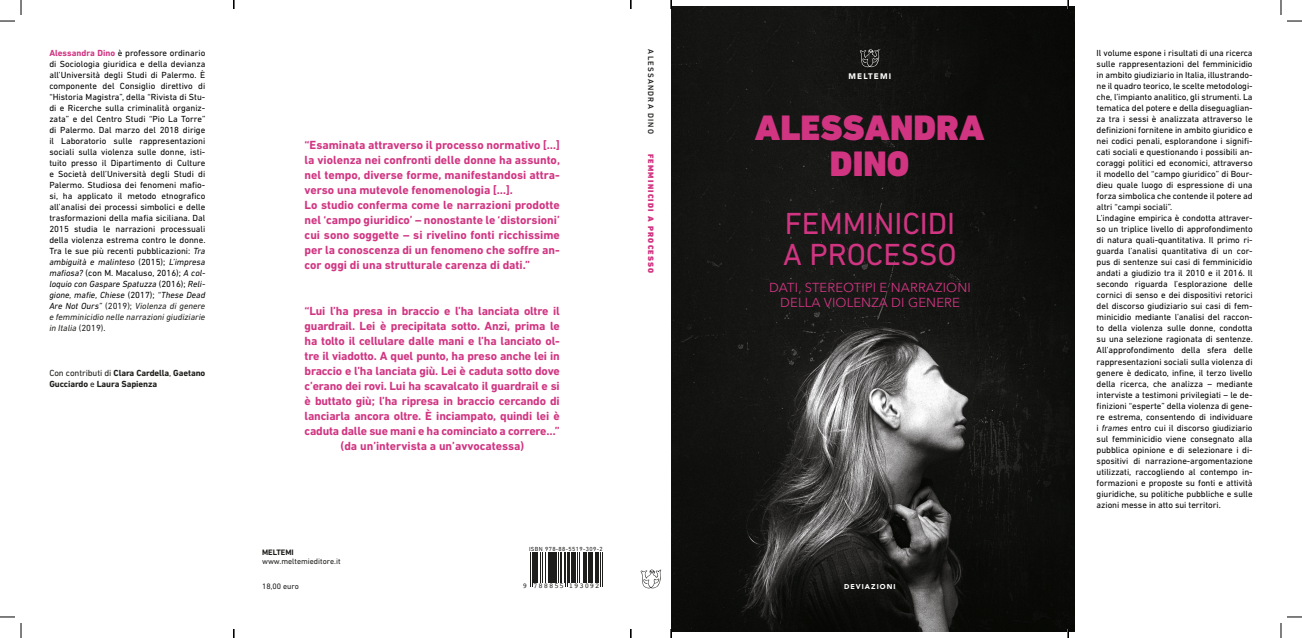
<style>
.page{position:relative;width:1302px;height:638px;background:#fff}
.page>*{position:absolute;margin:0;border:0;box-sizing:border-box;transform-origin:0 0}
.t1{font:900 36px "DIN Next LT Pro";color:#d13582}
.t2{font:31px "DIN Next LT Pro";color:#d13582}
.t3{font:13px "Avenir Next";letter-spacing:.01em;color:#d13582}
.t4{font:700 12px/15px "DIN Next LT Pro";color:#d13582;text-align:justify}
.t5{font:9px/11px "DIN Next LT Pro";letter-spacing:-.005em;color:#000;text-align:justify}
.t6{font:700 9px/11px "DIN Next LT Pro";letter-spacing:-.01em;color:#1d1d1b}
.t7{font:8px "DIN Next LT Pro";color:#1d1d1b}
.t8{font:900 8px "DIN Next LT Pro";letter-spacing:.15em;color:#d13582}
.t9{font:500 8px "DIN Next LT Pro";letter-spacing:.15em;color:#1d1d1b}
.t10{font:700 8px "DIN Next LT Pro";color:#1d1d1b}
.t11{font:900 8px "Avenir LT Std";letter-spacing:.15em;color:#fff}
.t12{font:7.3px "Courier";letter-spacing:.125em;color:#1d1d1b}
.t13{font:900 7px "Avenir LT Std";letter-spacing:.15em;color:#fff}
.t14{font:6px "DIN Next LT Pro";letter-spacing:.065em;color:#1d1d1b}
.s1{font-weight:700;color:#d13582}
.s2{font-style:italic}
.s3{color:#1d1d1b}
.s4{font-style:italic;color:#1d1d1b}
.s5{font-weight:400}
</style>
<div class="page">
<img style="left:671px;top:7px;width:403px;height:623px">
<svg style="left:640px;top:569px;width:21px;height:19px"></svg>
<hr style="left:530px;top:552px;width:1px;height:34px;background:#1d1d1b">
<hr style="left:532px;top:552px;width:1px;height:34px;background:#1d1d1b">
<hr style="left:533px;top:552px;width:2px;height:30px;background:#1d1d1b">
<hr style="left:536px;top:552px;width:2px;height:30px;background:#1d1d1b">
<hr style="left:540px;top:552px;width:1px;height:30px;background:#1d1d1b">
<hr style="left:542px;top:552px;width:1px;height:30px;background:#1d1d1b">
<hr style="left:545px;top:552px;width:1px;height:30px;background:#1d1d1b">
<hr style="left:548px;top:552px;width:1px;height:30px;background:#1d1d1b">
<hr style="left:549px;top:552px;width:2px;height:30px;background:#1d1d1b">
<hr style="left:551px;top:552px;width:3px;height:30px;background:#1d1d1b">
<hr style="left:554px;top:552px;width:3px;height:30px;background:#1d1d1b">
<hr style="left:558px;top:552px;width:1px;height:30px;background:#1d1d1b">
<hr style="left:560px;top:552px;width:1px;height:30px;background:#1d1d1b">
<hr style="left:564px;top:552px;width:1px;height:30px;background:#1d1d1b">
<hr style="left:565px;top:552px;width:1px;height:34px;background:#1d1d1b">
<hr style="left:567px;top:552px;width:1px;height:34px;background:#1d1d1b">
<hr style="left:568px;top:552px;width:2px;height:30px;background:#1d1d1b">
<hr style="left:571px;top:552px;width:2px;height:30px;background:#1d1d1b">
<hr style="left:573px;top:552px;width:3px;height:30px;background:#1d1d1b">
<hr style="left:576px;top:552px;width:1px;height:30px;background:#1d1d1b">
<hr style="left:579px;top:552px;width:1px;height:30px;background:#1d1d1b">
<hr style="left:582px;top:552px;width:1px;height:30px;background:#1d1d1b">
<hr style="left:584px;top:552px;width:2px;height:30px;background:#1d1d1b">
<hr style="left:588px;top:552px;width:1px;height:30px;background:#1d1d1b">
<hr style="left:589px;top:552px;width:3px;height:30px;background:#1d1d1b">
<hr style="left:592px;top:552px;width:1px;height:30px;background:#1d1d1b">
<hr style="left:595px;top:552px;width:1px;height:30px;background:#1d1d1b">
<hr style="left:597px;top:552px;width:1px;height:30px;background:#1d1d1b">
<hr style="left:600px;top:552px;width:1px;height:34px;background:#1d1d1b">
<hr style="left:601px;top:552px;width:1px;height:34px;background:#1d1d1b">
<svg style="left:859px;top:49px;width:20px;height:18px"></svg>
<svg style="left:0;top:0;width:22px;height:22px"></svg>
<svg style="left:0;top:616px;width:22px;height:21px"></svg>
<svg style="left:1280px;top:0;width:21px;height:22px"></svg>
<svg style="left:1280px;top:616px;width:21px;height:21px"></svg>
<svg style="left:670px;top:0;width:2px;height:9px"></svg>
<svg style="left:670px;top:628px;width:2px;height:9px"></svg>
<svg style="left:1067px;top:0;width:2px;height:9px"></svg>
<svg style="left:1067px;top:628px;width:2px;height:9px"></svg>
<p class="t5" style="left:49px;top:47px;width:158px"><span class="s1">Alessandra Dino</span> è professore ordinario di Sociologia giuridica e della devianza all’Università degli Studi di Palermo. È componente del Consiglio direttivo di “Historia Magistra”, della “Rivista di Stu&shy;di e Ricerche sulla criminalità organiz&shy;zata” e del Centro Studi “Pio La Torre” di Palermo. Dal marzo del 2018 dirige il Laboratorio sulle rappresentazioni sociali sulla violenza sulle donne, isti&shy;tuito presso il Dipartimento di Culture e Società dell’Università degli Studi di Palermo. Studiosa dei fenomeni mafio&shy;si, ha applicato il metodo etnografico all’analisi dei processi simbolici e delle trasformazioni della mafia siciliana. Dal 2015 studia le narrazioni processuali della violenza estrema contro le donne.<br>Tra le sue più recenti pubblicazioni: <span class="s2">Tra ambiguità e malinteso</span> (2015); <span class="s2">L’impresa mafiosa?</span> (con M. Macaluso, 2016); <span class="s2">A col&shy;loquio con Gaspare Spatuzza</span> (2016); <span class="s2">Reli&shy;gione, mafie, Chiese</span> (2017); <span class="s2">“These Dead Are Not Ours”</span> <span class="s3">(2019);</span> <span class="s4">Violenza di genere e femminicidio nelle narrazioni giudiziarie in Italia</span> <span class="s3">(2019).</span></p>
<p class="t6" style="left:49px;top:367px;width:157px"><span class="s5">Con contributi di</span> Clara Cardella<span class="s5">,</span> Gaetano<br>Gucciardo <span class="s5">e</span> Laura Sapienza</p>
<p class="t4" style="left:304px;top:138px;width:257px">“Esaminata attraverso il processo normativo […] la violenza nei confronti delle donne ha assunto, nel tempo, diverse forme, manifestandosi attra&shy;verso una mutevole fenomenologia […].</p>
<p class="t4" style="left:304px;top:198px;width:257px">Lo studio conferma come le narrazioni prodotte nel ‘campo giuridico’ – nonostante le ‘distorsioni’ cui sono soggette – si rivelino fonti ricchissime per la conoscenza di un fenomeno che soffre an&shy;cor oggi di una strutturale carenza di dati.”</p>
<p class="t4" style="left:304px;top:303px;width:257px">“Lui l’ha presa in braccio e l’ha lanciata oltre il guardrail. Lei è precipitata sotto. Anzi, prima le ha tolto il cellulare dalle mani e l’ha lanciato ol&shy;tre il viadotto. A quel punto, ha preso anche lei in braccio e l’ha lanciata giù. Lei è caduta sotto dove c’erano dei rovi. Lui ha scavalcato il guardrail e si è buttato giù; l’ha ripresa in braccio cercando di lanciarla ancora oltre. È inciampato, quindi lei è caduta dalle sue mani e ha cominciato a correre…”</p>
<p class="t4" style="left:340px;top:438px;width:185px">(da un’intervista a un’avvocatessa)</p>
<p class="t10" style="left:262px;top:547px;width:33px">MELTEMI</p>
<p class="t7" style="left:262px;top:556px;width:80px">www.meltemieditore.it</p>
<p class="t7" style="left:262px;top:581px;width:38px">18,00 euro</p>
<p class="t14" style="left:529px;top:545px;width:75px">ISBN 978-88-5519-309-2</p>
<p class="t12" style="left:523px;top:580px;width:78px">9 788855 193092</p>
<p class="t9" style="left:655px;top:49px;width:86px;rotate:90deg">ALESSANDRA DINO</p>
<p class="t8" style="left:655px;top:154px;width:121px;rotate:90deg">FEMMINICIDI A PROCESSO</p>
<p class="t11" style="left:848px;top:72px;width:44px">MELTEMI</p>
<p class="t1" style="left:755px;top:106px;width:231px">ALESSANDRA</p>
<p class="t1" style="left:830px;top:142px;width:81px">DINO</p>
<p class="t2" style="left:784px;top:205px;width:172px">FEMMINICIDI</p>
<p class="t2" style="left:783px;top:236px;width:175px">A PROCESSO</p>
<p class="t3" style="left:769px;top:276px;width:203px">DATI, STEREOTIPI E NARRAZIONI</p>
<p class="t3" style="left:780px;top:292px;width:181px">DELLA VIOLENZA DI GENERE</p>
<p class="t13" style="left:844px;top:581px;width:53px">DEVIAZIONI</p>
<p class="t5" style="left:1096px;top:47px;width:157px">Il volume espone i risultati di una ricerca sulle rappresentazioni del femminicidio in ambito giudiziario in Italia, illustrando&shy;ne il quadro teorico, le scelte metodologi&shy;che, l’impianto analitico, gli strumenti. La tematica del potere e della diseguaglian&shy;za tra i sessi è analizzata attraverso le definizioni fornitene in ambito giuridico e nei codici penali, esplorandone i signifi&shy;cati sociali e questionando i possibili an&shy;coraggi politici ed economici, attraverso il modello del “campo giuridico” di Bour&shy;dieu quale luogo di espressione di una forza simbolica che contende il potere ad altri “campi sociali”.</p>
<p class="t5" style="left:1096px;top:212px;width:158px">L’indagine empirica è condotta attraver&shy;so un triplice livello di approfondimento di natura quali-quantitativa. Il primo ri&shy;guarda l’analisi quantitativa di un cor&shy;pus di sentenze sui casi di femminicidio andati a giudizio tra il 2010 e il 2016. Il secondo riguarda l’esplorazione delle cornici di senso e dei dispositivi retorici del discorso giudiziario sui casi di fem&shy;minicidio mediante l’analisi del raccon&shy;to della violenza sulle donne, condotta su una selezione ragionata di sentenze.<br>All’approfondimento della sfera delle rappresentazioni sociali sulla violenza di genere è dedicato, infine, il terzo livello della ricerca, che analizza – mediante interviste a testimoni privilegiati – le de&shy;finizioni “esperte” della violenza di gene&shy;re estrema, consentendo di individuare i <span class="s2">frames</span> entro cui il discorso giudiziario sul femminicidio viene consegnato alla pubblica opinione e di selezionare i di&shy;spositivi di narrazione-argomentazione utilizzati, raccogliendo al contempo in&shy;formazioni e proposte su fonti e attività giuridiche, su politiche pubbliche e sulle azioni messe in atto sui territori.</p>
</div>
